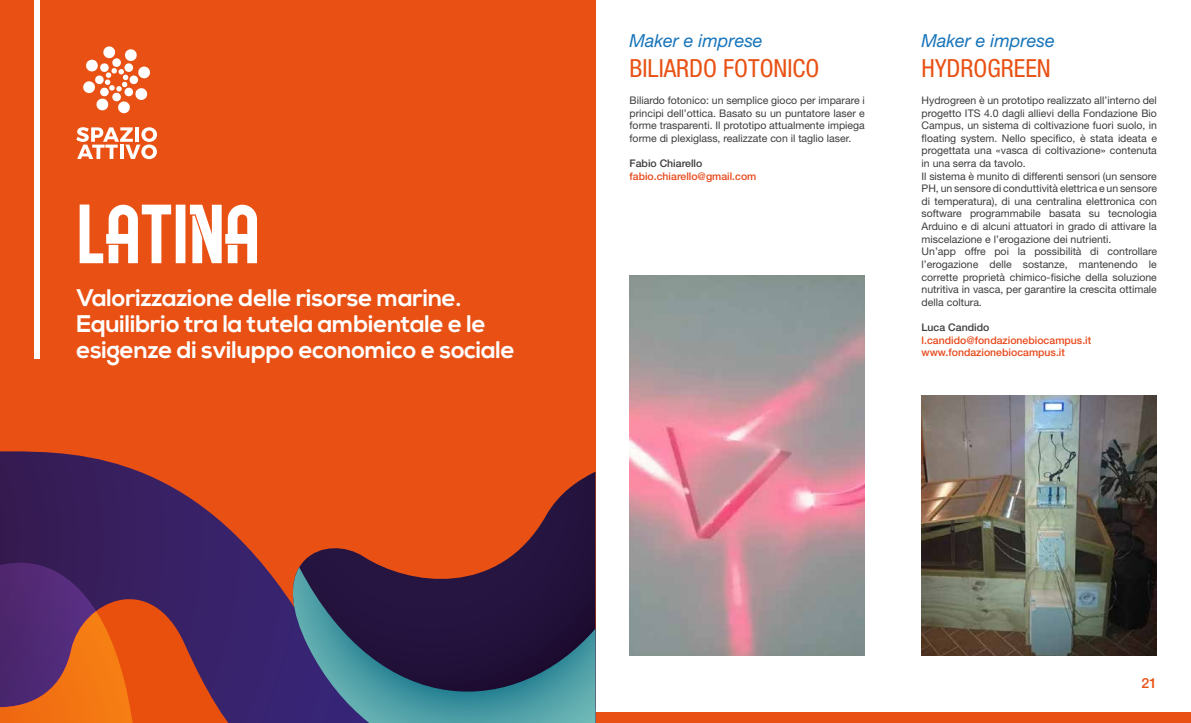
<style>
.page{position:relative;width:1191px;height:723px;background:#fff}
.page>*{position:absolute;margin:0;border:0;box-sizing:border-box;transform-origin:0 0}
.t1{font:85px "Ordinary";color:#fff}
.t2{font:condensed 25px "Helvetica Neue LT Std";color:#e95114}
.t3{font:700 24px/26px "Nexa";letter-spacing:-.01em;color:#fff}
.t4{font:italic 18px "Helvetica Neue LT Std";color:#1674ba}
.t5{font:500 14px "Helvetica Neue LT Std";color:#e95114}
.t6{font:10.5px/12.6px "Helvetica Neue LT Std";color:#3c3c3b;text-align:justify}
.t7{font:500 10.5px/12.6px "Helvetica Neue LT Std";color:#e8491b}
.t8{font:500 10.5px "Helvetica Neue LT Std";color:#3c3c3b}
</style>
<div class="page">
<div style="left:0;top:713px;width:1191px;height:10px;background:#e95114"></div>
<img style="left:629px;top:275px;width:236px;height:381px">
<img style="left:921px;top:395px;width:236px;height:261px">
<div style="left:0;top:0;width:595px;height:709px;background:#e95114"></div>
<svg style="left:76px;top:127px;width:81px;height:32px"></svg>
<svg style="left:83px;top:46px;width:67px;height:68px"></svg>
<div style="left:34px;top:0;width:6px;height:358px;background:#fff"></div>
<svg style="left:0;top:451px;width:595px;height:116px"></svg>
<svg style="left:299px;top:567px;width:296px;height:156px;background:#323b58"></svg>
<svg style="left:277px;top:568px;width:119px;height:155px;background:#3e4a71"></svg>
<svg style="left:0;top:563px;width:277px;height:160px"></svg>
<h1 class="t1" style="left:76px;top:184px;width:185px">LATINA</h1>
<h3 class="t3" style="left:76px;top:286px;width:440px">Valorizzazione delle risorse marine.<br>Equilibrio tra la tutela ambientale e le esigenze di sviluppo economico e sociale</h3>
<h3 class="t4" style="left:629px;top:30px;width:135px">Maker e imprese</h3>
<h3 class="t4" style="left:921px;top:30px;width:135px">Maker e imprese</h3>
<h2 class="t2" style="left:629px;top:54px;width:191px">BILIARDO FOTONICO</h2>
<p class="t6" style="left:629px;top:94px;width:237px">Biliardo fotonico: un semplice gioco per imparare i principi dell’ottica. Basato su un puntatore laser e forme trasparenti. Il prototipo attualmente impiega forme di plexiglass, realizzate con il taglio laser.</p>
<p class="t8" style="left:629px;top:157px;width:74px">Fabio Chiarello</p>
<p class="t7" style="left:629px;top:170px;width:128px">fabio.chiarello@gmail.com</p>
<h2 class="t2" style="left:921px;top:54px;width:131px">HYDROGREEN</h2>
<p class="t6" style="left:921px;top:94px;width:237px;text-align:left">Hydrogreen è un prototipo realizzato all’interno del progetto ITS 4.0 dagli allievi della Fondazione Bio Campus, un sistema di coltivazione fuori suolo, in floating system. Nello specifico, è stata ideata e progettata una «vasca di coltivazione» contenuta in una serra da tavolo.<br>Il sistema è munito di differenti sensori (un sensore PH, un sensore di conduttività elettrica e un sensore di temperatura), di una centralina elettronica con software programmabile basata su tecnologia Arduino e di alcuni attuatori in grado di attivare la miscelazione e l’erogazione dei nutrienti.<br>Un’app offre poi la possibilità di controllare l’erogazione delle sostanze, mantenendo le corrette proprietà chimico-fisiche della soluzione nutritiva in vasca, per garantire la crescita ottimale della coltura.</p>
<p class="t8" style="left:921px;top:321px;width:69px">Luca Candido</p>
<p class="t7" style="left:921px;top:333px;width:171px">l.candido@fondazionebiocampus.it www.fondazionebiocampus.it</p>
<h3 class="t5" style="left:1141px;top:674px;width:17px">21</h3>
</div>
